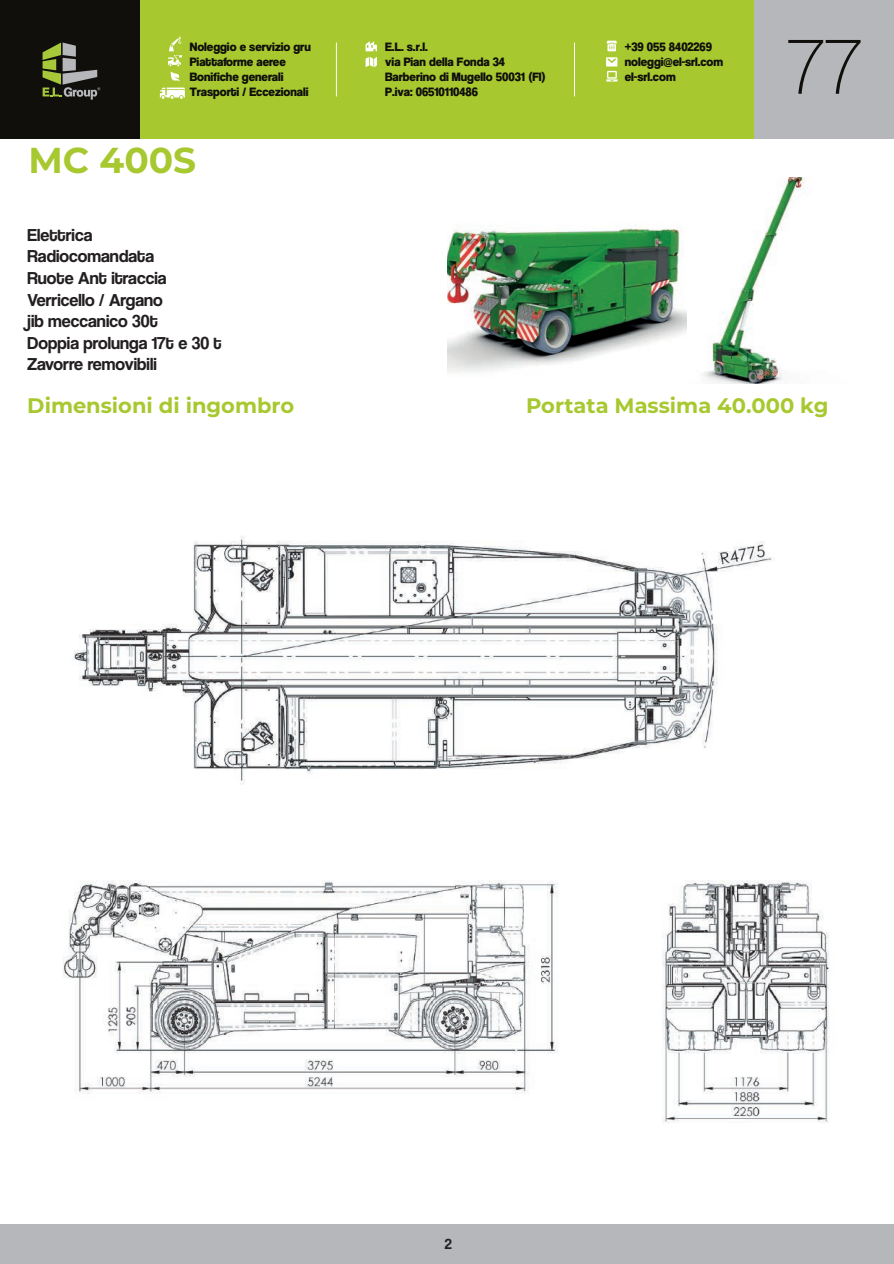
<style>
.page{position:relative;width:894px;height:1264px;background:#fff}
.page>*{position:absolute;margin:0;border:0;box-sizing:border-box;transform-origin:0 0}
.t1{font:81px "Coolvetica El";color:#100f0c}
.t2{font:700 36px "Montserrat";color:#a7c82f}
.t3{font:700 21px "Montserrat";color:#a7c82f}
.t4{font:18px/21.6px "Coolvetica Rg";color:#231f20}
.t5{font:15px "Coolvetica Rg";color:#231f20}
.t6{font:12.6px/15px "Coolvetica Hv";color:#100f0c}
</style>
<div class="page">
<div style="left:139px;top:0;width:615px;height:139px;background:#a7c82f"></div>
<div style="left:0;top:0;width:139px;height:139px;background:#100f0c"></div>
<div style="left:754px;top:0;width:139px;height:139px;background:#b6b7bb"></div>
<svg style="left:43px;top:43px;width:57px;height:57px"></svg>
<svg style="left:606px;top:41px;width:10px;height:10px"></svg>
<svg style="left:365px;top:41px;width:12px;height:10px"></svg>
<svg style="left:365px;top:57px;width:12px;height:10px"></svg>
<hr style="left:336px;top:43px;width:1px;height:53px;background:#fff">
<hr style="left:574px;top:43px;width:1px;height:53px;background:#fff">
<svg style="left:606px;top:57px;width:11px;height:24px"></svg>
<svg style="left:168px;top:37px;width:14px;height:44px"></svg>
<svg style="left:160px;top:88px;width:25px;height:11px"></svg>
<img style="left:685px;top:177px;width:120px;height:206px">
<img style="left:448px;top:224px;width:237px;height:149px">
<img style="left:74px;top:536px;width:701px;height:249px">
<img style="left:63px;top:880px;width:766px;height:243px">
<div style="left:0;top:1224px;width:893px;height:39px;background:#b6b7bb"></div>
<p class="t6" style="left:190px;top:39px;width:122px">Noleggio e servizio gru<br>Piattaforme aeree<br>Bonifiche generali<br>Trasporti / Eccezionali</p>
<p class="t6" style="left:385px;top:39px;width:162px">E.L. s.r.l.<br>via Pian della Fonda 34<br>Barberino di Mugello 50031 (FI)<br>P.iva: 06510110486</p>
<h2 class="t2" style="left:29px;top:135px;width:169px">MC 400S</h2>
<h3 class="t4" style="left:27px;top:224px;width:196px">Elettrica<br>Radiocomandata<br>Ruote Ant itraccia<br>Verricello / Argano<br>jib meccanico 30t<br>Doppia prolunga 17t e 30 t<br>Zavorre removibili</h3>
<p class="t6" style="left:624px;top:39px;width:100px">+39 055 8402269 noleggi@el-srl.com el-srl.com</p>
<h1 class="t1" style="left:786px;top:19px;width:76px">77</h1>
<h3 class="t3" style="left:27px;top:390px;width:268px">Dimensioni di ingombro</h3>
<h3 class="t3" style="left:526px;top:390px;width:303px">Portata Massima 40.000 kg</h3>
<p class="t5" style="left:444px;top:1234px;width:8px">2</p>
</div>
